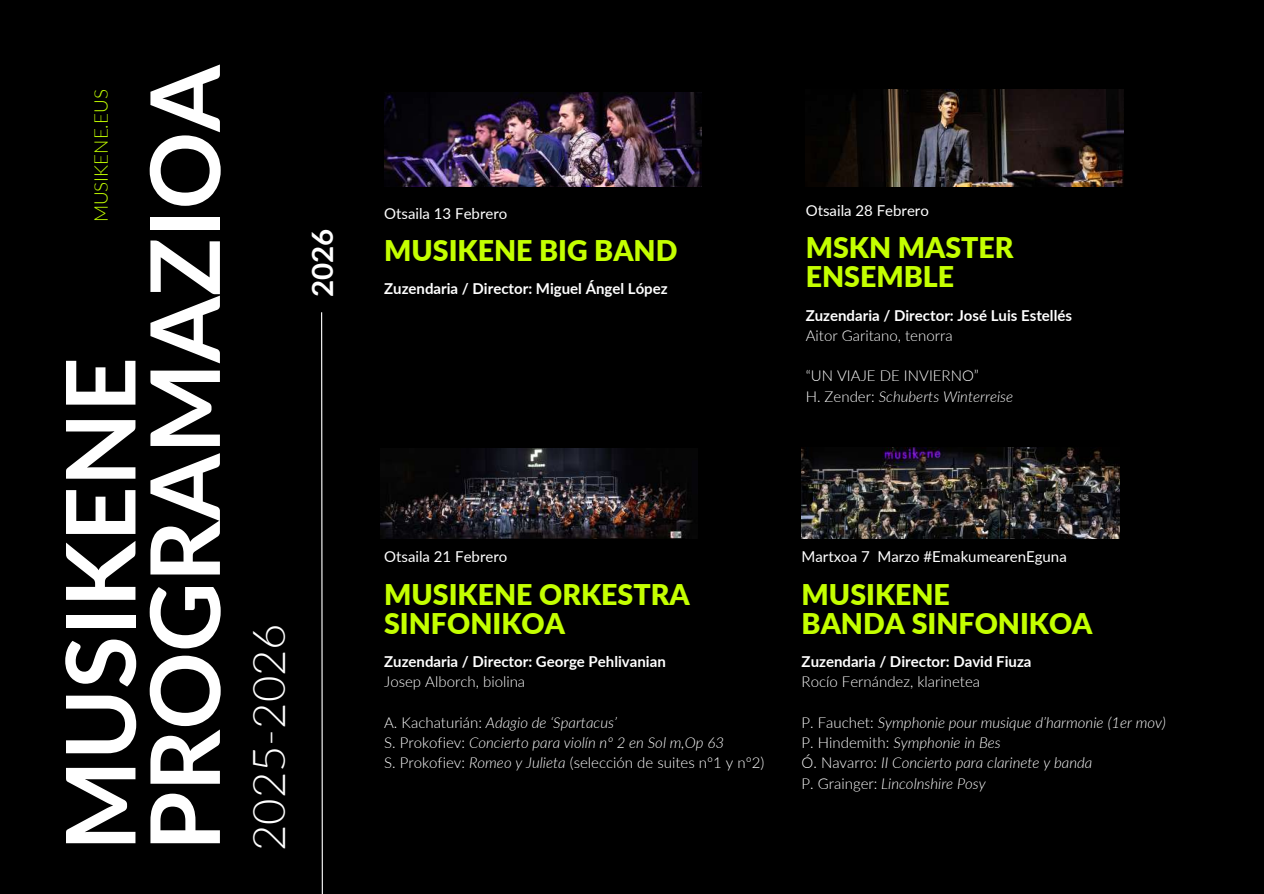
<style>
.page{position:relative;width:1264px;height:894px;background:#fff}
.page>*{position:absolute;margin:0;border:0;box-sizing:border-box;transform-origin:0 0}
.t1{font:700 96px/84.4px "Lato";color:#fff}
.t2{font:300 45.45px "Lato";color:#fff}
.t3{font:700 29.55px "Lato";color:#fff}
.t4{font:900 28.5px/29.2px "Lato";color:#c4ff00}
.t5{font:300 18.9px "Lato";color:#c4ff00}
.t6{font:italic 300 15px/20.2px "Lato";color:#fff}
.t7{font:700 15px "Lato";color:#fff}
.t8{font:300 15px/20.2px "Lato";color:#fff}
.t9{font:15px "Lato";color:#fff}
.s1{font-style:italic}
.s2{font-style:normal}
</style>
<div class="page">
<div style="left:0;top:0;width:1263px;height:893px;background:#000"></div>
<svg style="left:321px;top:312px;width:2px;height:581px"></svg>
<img style="left:826px;top:89px;width:297px;height:97px">
<img style="left:384px;top:93px;width:317px;height:93px">
<img style="left:380px;top:448px;width:313px;height:90px">
<img style="left:801px;top:447px;width:318px;height:91px">
<h1 class="t1" style="left:56px;top:850px;width:788px;rotate:-90deg">MUSIKENE<br>PROGRAMAZIOA</h1>
<p class="t5" style="left:89px;top:222px;width:134px;rotate:-90deg">MUSIKENE.EUS</p>
<h3 class="t3" style="left:304px;top:297px;width:70px;rotate:-90deg">2026</h3>
<h2 class="t2" style="left:240px;top:850px;width:229px;rotate:-90deg">2025-2026</h2>
<p class="t9" style="left:384px;top:204px;width:125px">Otsaila 13 Febrero</p>
<h3 class="t4" style="left:384px;top:235px;width:295px">MUSIKENE BIG BAND</h3>
<p class="t7" style="left:384px;top:279px;width:285px">Zuzendaria / Director: Miguel Ángel López</p>
<p class="t9" style="left:805px;top:201px;width:125px">Otsaila 28 Febrero</p>
<h3 class="t4" style="left:805px;top:232px;width:209px">MSKN MASTER<br>ENSEMBLE</h3>
<p class="t7" style="left:805px;top:306px;width:268px">Zuzendaria / Director: José Luis Estellés</p>
<p class="t8" style="left:805px;top:325px;width:148px">Aitor Garitano, tenorra</p>
<p class="t8" style="left:805px;top:365px;width:209px">“UN VIAJE DE INVIERNO”<br>H. Zender: <span class="s1">Schuberts Winterreise</span></p>
<p class="t9" style="left:384px;top:547px;width:125px">Otsaila 21 Febrero</p>
<h3 class="t4" style="left:384px;top:578px;width:307px">MUSIKENE ORKESTRA<br>SINFONIKOA</h3>
<p class="t7" style="left:384px;top:652px;width:283px">Zuzendaria / Director: George Pehlivanian</p>
<p class="t8" style="left:384px;top:671px;width:143px">Josep Alborch, biolina</p>
<p class="t6" style="left:384px;top:711px;width:382px"><span class="s2">A. Kachaturián:</span> Adagio de ‘Spartacus’<br><span class="s2">S. Prokofiev:</span> Concierto para violín nº 2 en Sol m,Op 63<br><span class="s2">S. Prokofiev:</span> Romeo y Julieta <span class="s2">(selección de suites nº1 y nº2)</span></p>
<p class="t9" style="left:801px;top:547px;width:267px">Martxoa 7 Marzo #EmakumearenEguna</p>
<h3 class="t4" style="left:801px;top:578px;width:292px">MUSIKENE<br>BANDA SINFONIKOA</h3>
<p class="t7" style="left:801px;top:652px;width:231px">Zuzendaria / Director: David Fiuza</p>
<p class="t8" style="left:801px;top:671px;width:180px">Rocío Fernández, klarinetea</p>
<p class="t6" style="left:801px;top:711px;width:366px"><span class="s2">P. Fauchet:</span> Symphonie pour musique d’harmonie (1er mov)<br><span class="s2">P. Hindemith:</span> Symphonie in Bes<br><span class="s2">Ó. Navarro:</span> II Concierto para clarinete y banda<br><span class="s2">P. Grainger:</span> Lincolnshire Posy</p>
</div>
